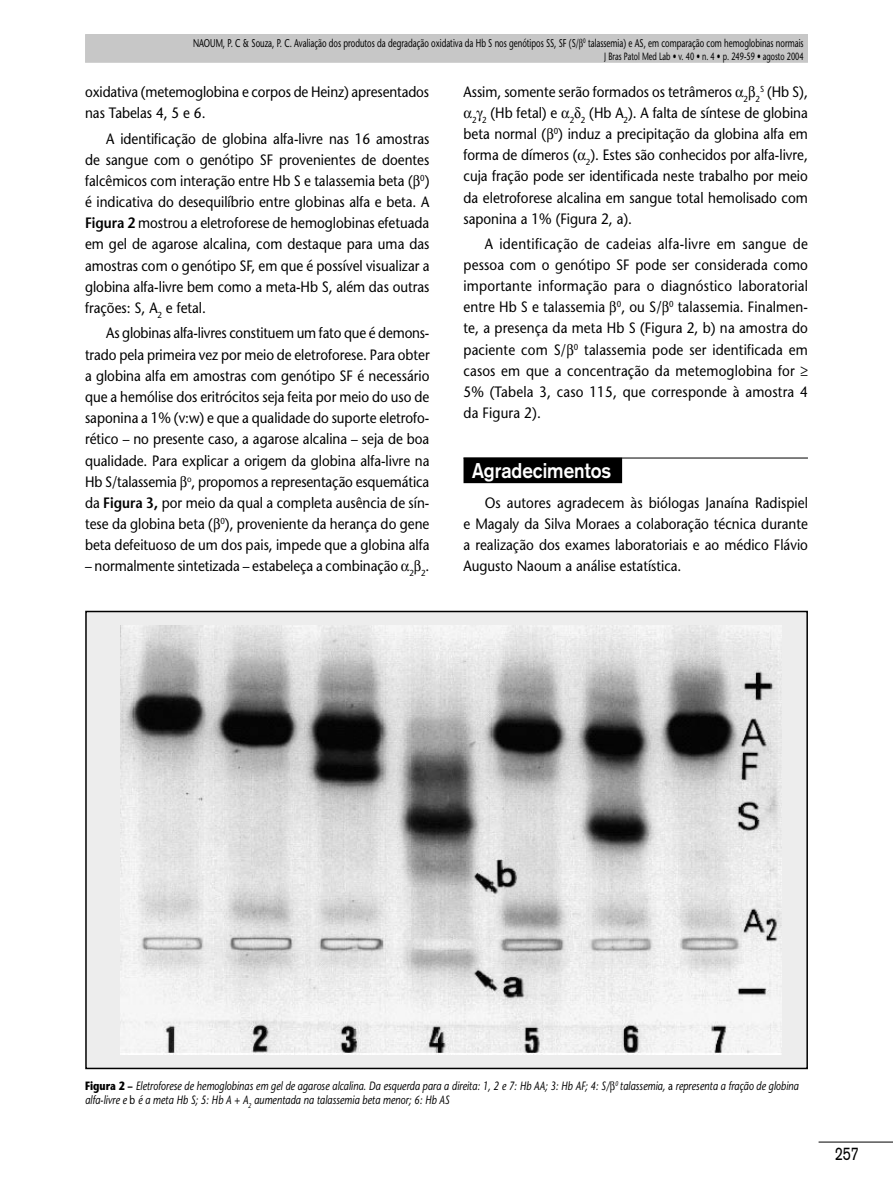
<style>
.page{position:relative;width:893px;height:1191px;background:#fff}
.page>*{position:absolute;margin:0;border:0;box-sizing:border-box;transform-origin:0 0}
.t1{font:700 21px "Akzidenz Grotesk";color:#fff;scale:.9 1}
.t2{font:18px "Akzidenz Grotesk";color:#000;scale:.8 1}
.t3{font:15px/21.1px "Stone Sans";color:#000;text-align:justify;scale:.9 1}
.t4{font:italic 12px/14.4px "Stone Sans";color:#000;scale:.8 1}
.t5{font:11.25px "Stone Sans";color:#000;scale:.7 1}
.t6{font:10.5px "Stone Sans";color:#000;scale:.7 1}
.s1{font-weight:600}
.s2{font-weight:700}
.s3{font-weight:700;font-style:normal}
.s4{font-style:normal}
</style>
<div class="page">
<div style="left:86px;top:35px;width:721px;height:27px;background:#c7c7c7"></div>
<div style="left:85px;top:34px;width:723px;height:29px;border:2px solid #c7c7c7"></div>
<hr style="left:819px;top:1141px;width:74px;height:1px;background:#000">
<div style="left:464px;top:458px;width:157px;height:24px;background:#000"></div>
<div style="left:464px;top:457px;width:158px;height:26px;border:2px solid #000"></div>
<hr style="left:464px;top:457px;width:344px;height:1px;background:#000">
<div style="left:86px;top:611px;width:721px;height:457px;background:#ededed"></div>
<div style="left:85px;top:611px;width:723px;height:458px;border:2px solid #000"></div>
<img style="left:121px;top:626px;width:661px;height:428px">
<p class="t5" style="left:193px;top:36px;width:874px">NAOUM, P. C &amp; Souza, P. C. Avaliação dos produtos da degradação oxidativa da Hb S nos genótipos SS, SF (S/ <sup>0</sup> talassemia) e AS, em comparação com hemoglobinas normais</p>
<p class="t6" style="left:604px;top:50px;width:286px">J Bras Patol Med Lab • v. 40 • n. 4 • p. 249-59 • agosto 2004</p>
<p class="t3" style="left:85px;top:81px;width:384px">oxidativa (metemoglobina e corpos de Heinz) apresentados nas Tabelas 4, 5 e 6.</p>
<p class="t3" style="left:85px;top:128px;width:384px;text-indent:21px">A identificação de globina alfa-livre nas 16 amostras de sangue com o genótipo SF provenientes de doentes falcêmicos com interação entre Hb S e talassemia beta ( <sup>0</sup>) é indicativa do desequilíbrio entre globinas alfa e beta. A <span class="s1">Figura 2</span> mostrou a eletroforese de hemoglobinas efetuada em gel de agarose alcalina, com destaque para uma das amostras com o genótipo SF, em que é possível visualizar a globina alfa-livre bem como a meta-Hb S, além das outras frações: S, A<sub>2</sub> e fetal.</p>
<p class="t3" style="left:85px;top:322px;width:384px;text-indent:21px">As globinas alfa-livres constituem um fato que é demons&shy;trado pela primeira vez por meio de eletroforese. Para obter a globina alfa em amostras com genótipo SF é necessário que a hemólise dos eritrócitos seja feita por meio do uso de saponina a 1% (v:w) e que a qualidade do suporte eletrofo&shy;rético – no presente caso, a agarose alcalina – seja de boa qualidade. Para explicar a origem da globina alfa-livre na Hb S/talassemia <sup>o</sup>, propomos a representação esquemática da <span class="s1">Figura 3</span><span class="s2">,</span> por meio da qual a completa ausência de sín&shy;tese da globina beta ( <sup>0</sup>), proveniente da herança do gene beta defeituoso de um dos pais, impede que a globina alfa</p>
<p class="t3" style="left:85px;top:555px;width:384px">– normalmente sintetizada – estabeleça a combinação <sub>2</sub> <sub>2</sub>.</p>
<p class="t3" style="left:463px;top:81px;width:384px">Assim, somente serão formados os tetrâmeros <sub>2</sub> <sub>2</sub><sup>S</sup> (Hb S),</p>
<p class="t3" style="left:472px;top:102px;width:375px"><sub>2</sub> <sub>2</sub> (Hb fetal) e <sub>2</sub> <sub>2</sub> (Hb A<sub>2</sub>). A falta de síntese de globina</p>
<p class="t3" style="left:464px;top:123px;width:384px">beta normal ( <sup>0</sup>) induz a precipitação da globina alfa em</p>
<p class="t3" style="left:464px;top:144px;width:384px">forma de dímeros ( <sub>2</sub>). Estes são conhecidos por alfa-livre,</p>
<p class="t3" style="left:464px;top:165px;width:384px">cuja fração pode ser identificada neste trabalho por meio</p>
<p class="t3" style="left:464px;top:187px;width:384px">da eletroforese alcalina em sangue total hemolisado com</p>
<p class="t3" style="left:464px;top:208px;width:189px">saponina a 1% (Figura 2, a).</p>
<p class="t3" style="left:464px;top:233px;width:384px;text-indent:21px">A identificação de cadeias alfa-livre em sangue de pessoa com o genótipo SF pode ser considerada como importante informação para o diagnóstico laboratorial entre Hb S e talassemia <sup>0</sup>, ou S/ <sup>0</sup> talassemia. Finalmen&shy;te, a presença da meta Hb S (Figura 2, b) na amostra do paciente com S/ <sup>0</sup> talassemia pode ser identificada em casos em que a concentração da metemoglobina for ≥ 5% (Tabela 3, caso 115, que corresponde à amostra 4 da Figura 2).</p>
<h1 class="t1" style="left:472px;top:458px;width:156px">Agradecimentos</h1>
<p class="t3" style="left:464px;top:492px;width:384px;text-indent:21px">Os autores agradecem às biólogas Janaína Radispiel e Magaly da Silva Moraes a colaboração técnica durante a realização dos exames laboratoriais e ao médico Flávio Augusto Naoum a análise estatística.</p>
<p class="t4" style="left:85px;top:1078px;width:894px"><span class="s3">Figura 2 –</span> Eletroforese de hemoglobinas em gel de agarose alcalina. Da esquerda para a direita: 1, 2 e 7: Hb AA; 3: Hb AF; 4: S/ <sup>0</sup> talassemia, <span class="s4">a</span> representa a fração de globina alfa-livre e <span class="s4">b</span> é a meta Hb S; 5: Hb A + A<sub>2</sub> aumentada na talassemia beta menor; 6: Hb AS</p>
<p class="t2" style="left:835px;top:1142px;width:32px">257</p>
</div>
